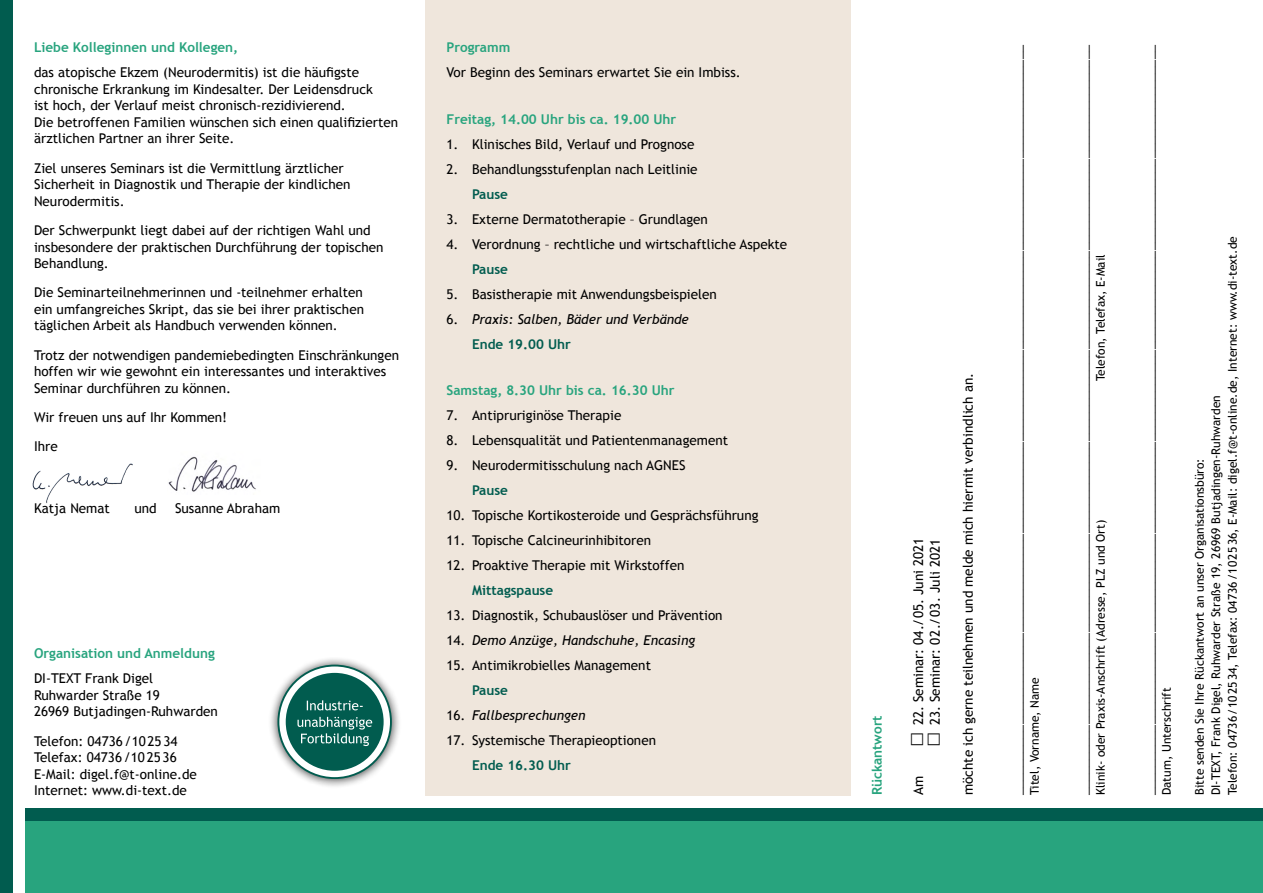
<style>
.page{position:relative;width:1263px;height:893px;background:#fff}
.page>*{position:absolute;margin:0;border:0;box-sizing:border-box;transform-origin:0 0}
.Lauftext{font:13.5px/16.5px "Trebuchet MS";color:#000}
.Zwischentitel{font:700 13.5px "Trebuchet MS";color:#28a47e}
.t1{font:italic 13.5px "Trebuchet MS";color:#000}
.Programm-Zwischentit{font:700 13.5px "Trebuchet MS";color:#015c4f}
.Programm_Lauftext{font:13.5px "Trebuchet MS";color:#000}
.Unterzeile{font:12px/16.5px "Trebuchet MS";color:#000}
.Lauftext-2{font:12px "Trebuchet MS";color:#000}
.s1{font-style:normal}
.s2{font-size:25.5px}
</style>
<div class="page">
<div style="left:425px;top:0;width:425px;height:795px;background:#efe6dc"></div>
<div style="left:26px;top:816px;width:1237px;height:77px;background:#28a47e"></div>
<div style="left:0;top:0;width:13px;height:893px;background:#015c4f"></div>
<div style="left:26px;top:808px;width:1237px;height:13px;background:#015c4f"></div>
<img style="left:168px;top:456px;width:88px;height:36px">
<img style="left:32px;top:463px;width:100px;height:40px">
<div style="left:268px;top:655px;width:133px;height:133px;background:#000;opacity:.75"></div>
<svg style="left:278px;top:666px;width:113px;height:112px"></svg>
<div style="left:277px;top:665px;width:115px;height:114px;border:2px solid #015c4f;border-radius:50%"></div>
<div style="left:286px;top:673px;width:98px;height:98px;background:#015c4f;border-radius:50%"></div>
<svg style="left:297px;top:717px;width:75px;height:29px"></svg>
<svg style="left:307px;top:700px;width:56px;height:10px"></svg>
<p class="Zwischentitel" style="left:34px;top:39px;width:206px">Liebe Kolleginnen und Kollegen,</p>
<p class="Lauftext" style="left:34px;top:65px;width:366px">das atopische Ekzem (Neurodermitis) ist die häufigste chronische Erkrankung im Kindesalter. Der Leidensdruck<br>ist hoch, der Verlauf meist chronisch-rezidivierend.<br>Die betroffenen Familien wünschen sich einen qualifizierten ärztlichen Partner an ihrer Seite.</p>
<p class="Lauftext" style="left:34px;top:160px;width:318px">Ziel unseres Seminars ist die Vermittlung ärztlicher<br>Sicherheit in Diagnostik und Therapie der kindlichen<br>Neurodermitis.</p>
<p class="Lauftext" style="left:34px;top:222px;width:351px">Der Schwerpunkt liegt dabei auf der richtigen Wahl und insbesondere der praktischen Durchführung der topischen<br>Behandlung.</p>
<p class="Lauftext" style="left:34px;top:284px;width:332px;text-align:justify">Die Seminarteilnehmerinnen und -teilnehmer erhalten ein umfangreiches Skript, das sie bei ihrer praktischen täglichen Arbeit als Handbuch verwenden können.</p>
<p class="Lauftext" style="left:34px;top:347px;width:367px">Trotz der notwendigen pandemiebedingten Einschränkungen hoffen wir wie gewohnt ein interessantes und interaktives<br>Seminar durchführen zu können.</p>
<p class="Lauftext" style="left:34px;top:409px;width:195px">Wir freuen uns auf Ihr Kommen!</p>
<p class="Lauftext" style="left:34px;top:438px;width:25px">Ihre</p>
<p class="Lauftext" style="left:34px;top:500px;width:77px">Katja Nemat</p>
<p class="Lauftext" style="left:135px;top:500px;width:24px">und</p>
<p class="Lauftext" style="left:175px;top:500px;width:107px">Susanne Abraham</p>
<p class="Zwischentitel" style="left:34px;top:645px;width:182px">Organisation und Anmeldung</p>
<p class="Lauftext" style="left:34px;top:671px;width:185px">DI-TEXT Frank Digel<br>Ruhwarder Straße 19<br>26969 Butjadingen-Ruhwarden</p>
<p class="Lauftext" style="left:34px;top:733px;width:164px">Telefon: 04736/102534<br>Telefax: 04736/102536<br>E-Mail: digel.f@t-online.de<br>Internet: www.di-text.de</p>
<p class="Zwischentitel" style="left:446px;top:39px;width:65px">Programm</p>
<p class="Programm_Lauftext" style="left:446px;top:65px;width:296px">Vor Beginn des Seminars erwartet Sie ein Imbiss.</p>
<p class="Zwischentitel" style="left:446px;top:111px;width:231px">Freitag, 14.00 Uhr bis ca. 19.00 Uhr</p>
<p class="Lauftext" style="left:446px;top:136px;width:249px">1. Klinisches Bild, Verlauf und Prognose</p>
<p class="Lauftext" style="left:446px;top:161px;width:253px">2. Behandlungsstufenplan nach Leitlinie</p>
<p class="Programm-Zwischentit" style="left:472px;top:186px;width:38px">Pause</p>
<p class="Lauftext" style="left:446px;top:211px;width:263px">3. Externe Dermatotherapie – Grundlagen</p>
<p class="Lauftext" style="left:446px;top:236px;width:342px">4. Verordnung – rechtliche und wirtschaftliche Aspekte</p>
<p class="Programm-Zwischentit" style="left:472px;top:261px;width:38px">Pause</p>
<p class="Lauftext" style="left:446px;top:286px;width:272px">5. Basistherapie mit Anwendungsbeispielen</p>
<p class="t1" style="left:446px;top:311px;width:244px"><span class="s1">6.</span> Praxis: Salben, Bäder und Verbände</p>
<p class="Programm-Zwischentit" style="left:472px;top:336px;width:100px">Ende 19.00 Uhr</p>
<p class="Zwischentitel" style="left:446px;top:382px;width:230px">Samstag, 8.30 Uhr bis ca. 16.30 Uhr</p>
<p class="Lauftext" style="left:446px;top:407px;width:176px">7. Antipruriginöse Therapie</p>
<p class="Lauftext" style="left:446px;top:432px;width:283px">8. Lebensqualität und Patientenmanagement</p>
<p class="Lauftext" style="left:446px;top:457px;width:240px">9. Neurodermitisschulung nach AGNES</p>
<p class="Programm-Zwischentit" style="left:472px;top:482px;width:38px">Pause</p>
<p class="Lauftext" style="left:446px;top:507px;width:313px">10. Topische Kortikosteroide und Gesprächsführung</p>
<p class="Lauftext" style="left:446px;top:532px;width:206px">11. Topische Calcineurinhibitoren</p>
<p class="Lauftext" style="left:446px;top:557px;width:239px">12. Proaktive Therapie mit Wirkstoffen</p>
<p class="Programm-Zwischentit" style="left:472px;top:582px;width:83px">Mittagspause</p>
<p class="Lauftext" style="left:446px;top:607px;width:278px">13. Diagnostik, Schubauslöser und Prävention</p>
<p class="t1" style="left:446px;top:632px;width:250px"><span class="s1">14.</span> Demo Anzüge, Handschuhe, Encasing</p>
<p class="Lauftext" style="left:446px;top:657px;width:206px">15. Antimikrobielles Management</p>
<p class="Programm-Zwischentit" style="left:472px;top:682px;width:38px">Pause</p>
<p class="t1" style="left:446px;top:707px;width:140px"><span class="s1">16.</span> Fallbesprechungen</p>
<p class="Lauftext" style="left:446px;top:732px;width:211px">17. Systemische Therapieoptionen</p>
<p class="Programm-Zwischentit" style="left:472px;top:757px;width:100px">Ende 16.30 Uhr</p>
<p class="Zwischentitel" style="left:868px;top:795px;width:81px;rotate:-90deg">Rückantwort</p>
<p class="Lauftext" style="left:910px;top:795px;width:259px;rotate:-90deg">Am <span class="s2">□</span> 22. Seminar: 04./05. Juni 2021</p>
<p class="Lauftext" style="left:927px;top:747px;width:210px;rotate:-90deg"><span class="s2">□</span> 23. Seminar: 02./03. Juli 2021</p>
<p class="Lauftext" style="left:960px;top:795px;width:424px;rotate:-90deg">möchte ich gerne teilnehmen und melde mich hiermit verbindlich an.</p>
<p class="Lauftext" style="left:1009px;top:795px;width:751px;rotate:-90deg">__________________________________________________________________________________________________________</p>
<p class="Lauftext-2" style="left:1027px;top:795px;width:119px;rotate:-90deg">Titel, Vorname, Name</p>
<p class="Lauftext" style="left:1075px;top:795px;width:751px;rotate:-90deg">__________________________________________________________________________________________________________</p>
<p class="Unterzeile" style="left:1092px;top:381px;width:128px;rotate:-90deg">Telefon, Telefax, E-Mail</p>
<p class="Unterzeile" style="left:1092px;top:795px;width:277px;rotate:-90deg">Klinik- oder Praxis-Anschrift (Adresse, PLZ und Ort)</p>
<p class="Lauftext" style="left:1141px;top:795px;width:751px;rotate:-90deg">__________________________________________________________________________________________________________</p>
<p class="Unterzeile" style="left:1158px;top:795px;width:109px;rotate:-90deg">Datum, Unterschrift</p>
<p class="Unterzeile" style="left:1224px;top:795px;width:560px;rotate:-90deg">Telefon: 04736/102534, Telefax: 04736/102536, E-Mail: digel.f@t-online.de, Internet: www.di-text.de</p>
<p class="Unterzeile" style="left:1191px;top:795px;width:402px;rotate:-90deg">Bitte senden Sie Ihre Rückantwort an unser Organisationsbüro:<br>DI-TEXT, Frank Digel, Ruhwarder Straße 19, 26969 Butjadingen-Ruhwarden</p>
</div>
